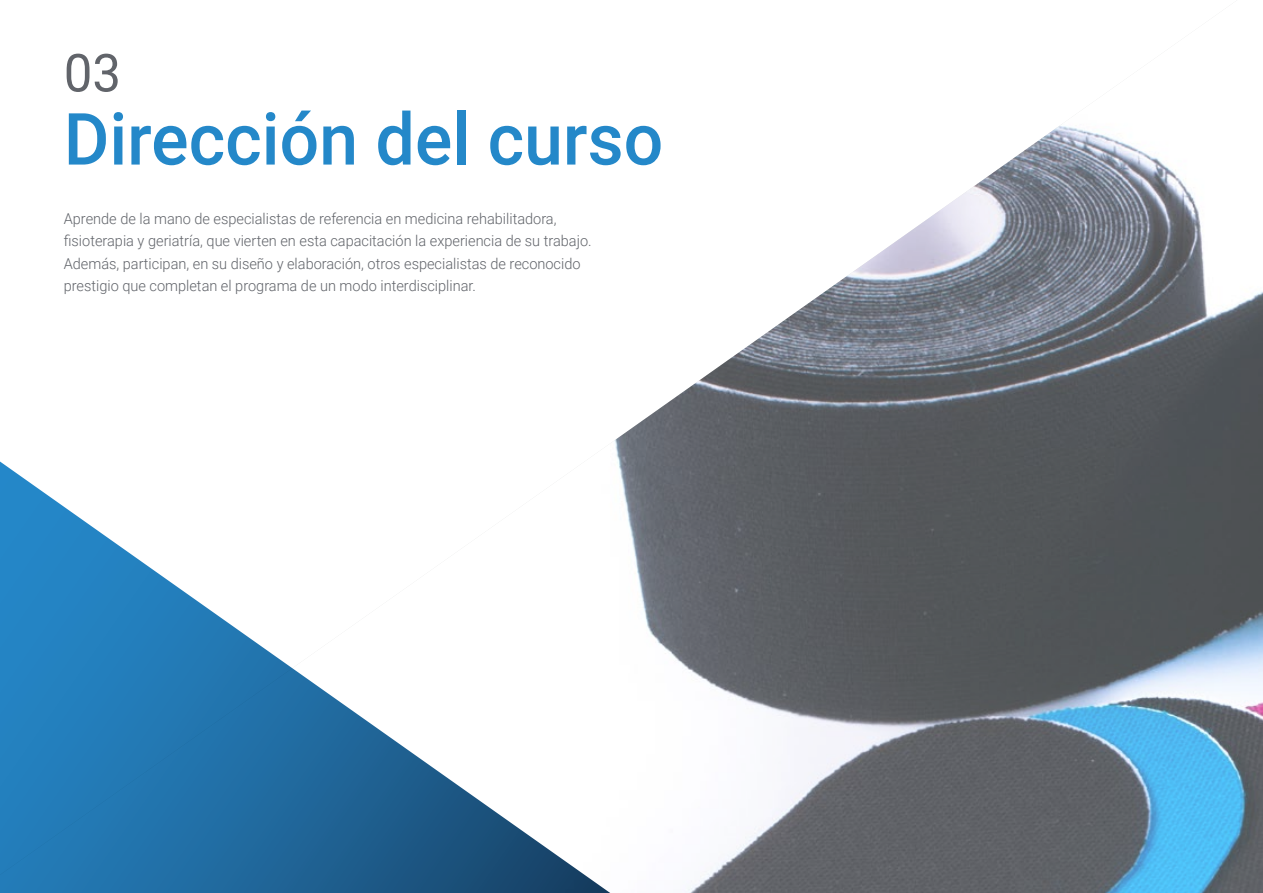
<style>
.page{position:relative;width:1263px;height:893px;background:#fff}
.page>*{position:absolute;margin:0;border:0;box-sizing:border-box;transform-origin:0 0}
.t1{font:500 72px "Roboto";color:#2488c9}
.t2{font:52.5px "Roboto";color:#61646a}
.t3{font:300 15px/22.5px "Roboto";color:#61646a}
</style>
<div class="page">
<img style="left:614px;top:124px;width:649px;height:769px">
<svg style="left:0;top:446px;width:640px;height:447px"></svg>
<h2 class="t2" style="left:64px;top:36px;width:59px">03</h2>
<h1 class="t1" style="left:64px;top:89px;width:601px">Dirección del curso</h1>
<p class="t3" style="left:64px;top:207px;width:529px">Aprende de la mano de especialistas de referencia en medicina rehabilitadora, fisioterapia y geriatría, que vierten en esta capacitación la experiencia de su trabajo.<br>Además, participan, en su diseño y elaboración, otros especialistas de reconocido prestigio que completan el programa de un modo interdisciplinar.</p>
</div>
